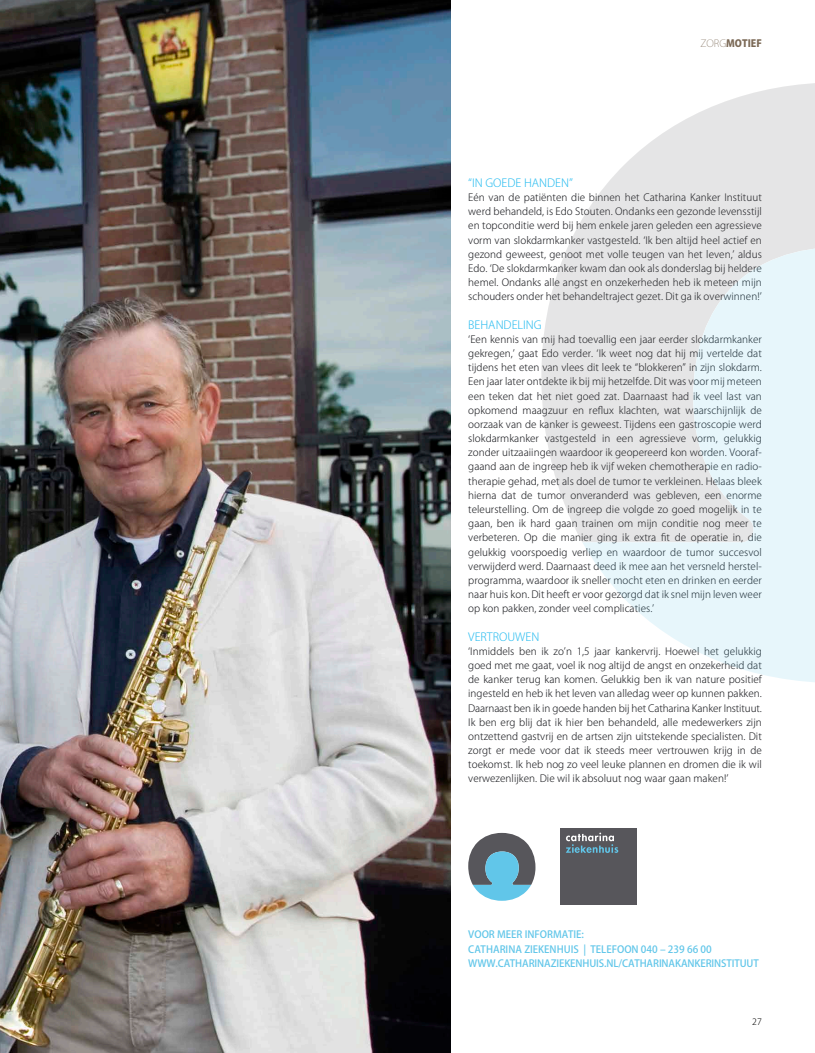
<style>
.page{position:relative;width:815px;height:1053px;background:#fff}
.page>*{position:absolute;margin:0;border:0;box-sizing:border-box;transform-origin:0 0}
.t1{font:300 11.25px "Koz Go Pr 6 N";color:#2fbef0}
.t2{font:300 10px/14.1px "Koz Go Pr 6 N";letter-spacing:.005em;color:#1b1c20;text-align:justify}
.t3{font:500 10px/14.1px "Koz Go Pro";letter-spacing:-.01em;color:#61c6e9}
.t4{font:800 10px "Koz Go Pro";color:#7b6956}
.t5{font:300 8.75px "Koz Go Pro";color:#000}
.s1{font-weight:200}
</style>
<div class="page">
<img style="left:0;top:0;width:451px;height:1052px">
<svg style="left:541px;top:83px;width:274px;height:458px;fill:#e5e5e6"></svg>
<svg style="left:582px;top:247px;width:233px;height:435px;background:#e8f0f3"></svg>
<svg style="left:468px;top:832px;width:67px;height:68px"></svg>
<div style="left:560px;top:828px;width:77px;height:76px;background:#57565b"></div>
<svg style="left:566px;top:832px;width:52px;height:20px"></svg>
<p class="t4" style="left:700px;top:37px;width:63px"><span class="s1">ZORG</span>MOTIEF</p>
<p class="t1" style="left:468px;top:176px;width:106px">“IN GOEDE HANDEN”</p>
<p class="t2" style="left:468px;top:190px;width:295px">Eén van de patiënten die binnen het Catharina Kanker Instituut werd behandeld, is Edo Stouten. Ondanks een gezonde levensstijl en topconditie werd bij hem enkele jaren geleden een agressieve vorm van slokdarmkanker vastgesteld. ‘Ik ben altijd heel actief en gezond geweest, genoot met volle teugen van het leven,’ aldus Edo. ‘De slokdarmkanker kwam dan ook als donderslag bij heldere hemel. Ondanks alle angst en onzekerheden heb ik meteen mijn schouders onder het behandeltraject gezet. Dit ga ik overwinnen!’</p>
<p class="t1" style="left:468px;top:318px;width:75px">BEHANDELING</p>
<p class="t2" style="left:468px;top:332px;width:295px">‘Een kennis van mij had toevallig een jaar eerder slokdarmkanker gekregen,’ gaat Edo verder. ‘Ik weet nog dat hij mij vertelde dat tijdens het eten van vlees dit leek te “blokkeren” in zijn slokdarm.<br>Een jaar later ontdekte ik bij mij hetzelfde. Dit was voor mij meteen een teken dat het niet goed zat. Daarnaast had ik veel last van opkomend maagzuur en reflux klachten, wat waarschijnlijk de oorzaak van de kanker is geweest. Tijdens een gastroscopie werd slokdarmkanker vastgesteld in een agressieve vorm, gelukkig zonder uitzaaiingen waardoor ik geopereerd kon worden. Vooraf&shy;gaand aan de ingreep heb ik vijf weken chemotherapie en radio&shy;therapie gehad, met als doel de tumor te verkleinen. Helaas bleek hierna dat de tumor onveranderd was gebleven, een enorme teleurstelling. Om de ingreep die volgde zo goed mogelijk in te gaan, ben ik hard gaan trainen om mijn conditie nog meer te verbeteren. Op die manier ging ik extra fit de operatie in, die gelukkig voorspoedig verliep en waardoor de tumor succesvol verwijderd werd. Daarnaast deed ik mee aan het versneld herstel&shy;programma, waardoor ik sneller mocht eten en drinken en eerder naar huis kon. Dit heeft er voor gezorgd dat ik snel mijn leven weer op kon pakken, zonder veel complicaties.’</p>
<p class="t1" style="left:468px;top:630px;width:73px">VERTROUWEN</p>
<p class="t2" style="left:468px;top:644px;width:295px">‘Inmiddels ben ik zo’n 1,5 jaar kankervrij. Hoewel het gelukkig goed met me gaat, voel ik nog altijd de angst en onzekerheid dat de kanker terug kan komen. Gelukkig ben ik van nature positief ingesteld en heb ik het leven van alledag weer op kunnen pakken.<br>Daarnaast ben ik in goede handen bij het Catharina Kanker Instituut.<br>Ik ben erg blij dat ik hier ben behandeld, alle medewerkers zijn ontzettend gastvrij en de artsen zijn uitstekende specialisten. Dit zorgt er mede voor dat ik steeds meer vertrouwen krijg in de toekomst. Ik heb nog zo veel leuke plannen en dromen die ik wil verwezenlijken. Die wil ik absoluut nog waar gaan maken!’</p>
<p class="t3" style="left:468px;top:928px;width:292px">VOOR MEER INFORMATIE:<br>CATHARINA ZIEKENHUIS | TELEFOON 040 – 239 66 00<br>WWW.CATHARINAZIEKENHUIS.NL/CATHARINAKANKERINSTITUUT</p>
<p class="t5" style="left:752px;top:1015px;width:11px">27</p>
</div>
